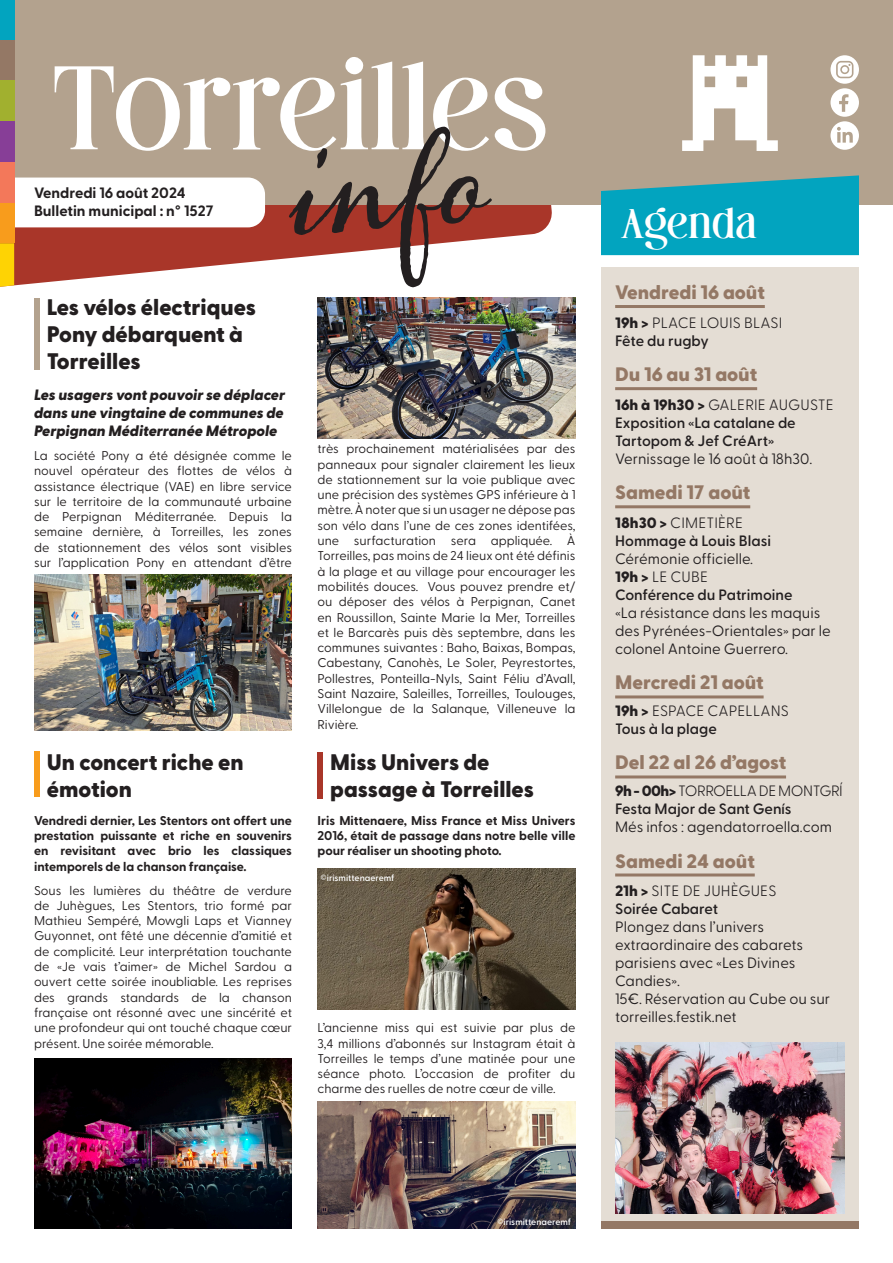
<style>
.page{position:relative;width:893px;height:1263px;background:#fff}
.page>*{position:absolute;margin:0;border:0;box-sizing:border-box;transform-origin:0 0}
.Texte_standard{font:900 33.3px "Dating Historia";color:#fff}
.Titre_noir{font:800 22.5px/27px "Greycliff CF";color:#231f20}
.Date_animations_Marron{font:800 19.5px "Greycliff CF";color:#947865}
.Texte_Agenda{font:800 19.5px "Greycliff CF";color:#947865}
.Texte_Agenda-2{font:15px/18px "Greycliff CF";color:#231f20}
.Texte_Agenda-3{font:600 15px/18px "Greycliff CF";color:#231f20}
.Inter_obliq{font:italic 800 15px/18px "Greycliff CF";color:#231f20;text-align:justify}
.Texte_Agenda-4{font:300 15px/18px "Greycliff CF";letter-spacing:.01em;color:#231f20}
.Date_et_N__bulletin{font:700 15px/18px "Greycliff CF";color:#231f20}
.Texte_standard-2{font:12.75px/15.3px "Greycliff CF";color:#231f20;text-align:justify}
.Chapo_texte{font:700 12.75px/15.3px "Greycliff CF";color:#231f20;text-align:justify}
.Titre_ART_Une{font:600 9px "Greycliff CF";color:#fff}
.s1{font-weight:400}
.s2{font-weight:800}
.s3{font-weight:600}
.s4{font-weight:300}
</style>
<div class="page">
<svg style="left:14px;top:204px;width:539px;height:82px;fill:#a93629"></svg>
<div style="left:0;top:0;width:893px;height:204px;background:#b3a28e"></div>
<svg style="left:601px;top:175px;width:258px;height:80px;background:#14a3b9"></svg>
<div style="left:14px;top:178px;width:251px;height:49px;background:#fff"></div>
<svg style="left:55px;top:57px;width:490px;height:94px"></svg>
<svg style="left:289px;top:127px;width:203px;height:160px"></svg>
<div style="left:601px;top:268px;width:258px;height:961px;background:#e4ddd4"></div>
<svg style="left:682px;top:55px;width:96px;height:96px"></svg>
<div style="left:830px;top:121px;width:29px;height:29px;background:#fff;border-radius:50%"></div>
<svg style="left:837px;top:127px;width:16px;height:16px"></svg>
<svg style="left:830px;top:55px;width:29px;height:29px"></svg>
<svg style="left:836px;top:61px;width:17px;height:17px"></svg>
<div style="left:830px;top:88px;width:29px;height:29px;background:#fff;border-radius:14px"></div>
<svg style="left:839px;top:94px;width:9px;height:18px"></svg>
<div style="left:0;top:203px;width:14px;height:40px;background:#f89c1c"></div>
<svg style="left:0;top:243px;width:14px;height:44px"></svg>
<div style="left:0;top:121px;width:14px;height:41px;background:#873e97"></div>
<div style="left:0;top:40px;width:14px;height:40px;background:#947865"></div>
<div style="left:0;top:162px;width:14px;height:41px;background:#f3785a"></div>
<div style="left:0;top:0;width:14px;height:40px;background:#02a4bf"></div>
<div style="left:0;top:80px;width:14px;height:41px;background:#a1b02f"></div>
<div style="left:601px;top:1222px;width:258px;height:7px;background:#947865"></div>
<div style="left:317px;top:752px;width:6px;height:46px;background:#a93629"></div>
<img style="left:317px;top:1102px;width:258px;height:127px">
<div style="left:34px;top:299px;width:6px;height:71px;background:#b3a28e"></div>
<div style="left:34px;top:751px;width:6px;height:46px;background:#f89c1c"></div>
<img style="left:34px;top:1058px;width:258px;height:171px">
<img style="left:34px;top:575px;width:258px;height:155px">
<img style="left:317px;top:297px;width:258px;height:142px">
<img style="left:615px;top:1042px;width:230px;height:171px">
<img style="left:317px;top:868px;width:258px;height:142px">
<hr style="left:615px;top:305px;width:150px;height:3px;background:#947865">
<hr style="left:615px;top:387px;width:142px;height:3px;background:#947865">
<hr style="left:615px;top:505px;width:135px;height:3px;background:#947865">
<hr style="left:615px;top:695px;width:149px;height:3px;background:#947865">
<hr style="left:615px;top:775px;width:171px;height:3px;background:#947865">
<hr style="left:615px;top:873px;width:140px;height:3px;background:#947865">
<p class="Date_et_N__bulletin" style="left:34px;top:183px;width:181px">Vendredi 16 août 2024<br>Bulletin municipal : n° 1527</p>
<p class="Titre_noir" style="left:47px;top:293px;width:211px">Les vélos électriques<br>Pony débarquent à<br>Torreilles</p>
<p class="Inter_obliq" style="left:34px;top:385px;width:253px">Les usagers vont pouvoir se déplacer dans une vingtaine de communes de Perpignan Méditerranée Métropole</p>
<p class="Texte_standard-2" style="left:34px;top:447px;width:259px">La société Pony a été désignée comme le nouvel opérateur des flottes de vélos à assistance électrique (VAE) en libre service sur le territoire de la communauté urbaine de Perpignan Méditerranée. Depuis la semaine dernière, à Torreilles, les zones de stationnement des vélos sont visibles sur l’application Pony en attendant d’être</p>
<p class="Texte_standard-2" style="left:317px;top:440px;width:260px">très prochainement matérialisées par des panneaux pour signaler clairement les lieux de stationnement sur la voie publique avec une précision des systèmes GPS inférieure à 1 mètre. À noter que si un usager ne dépose pas son vélo dans l’une de ces zones identifées, une surfacturation sera appliquée. À Torreilles, pas moins de 24 lieux ont été définis à la plage et au village pour encourager les mobilités douces. Vous pouvez prendre et/ ou déposer des vélos à Perpignan, Canet en Roussillon, Sainte Marie la Mer, Torreilles et le Barcarès puis dès septembre, dans les communes suivantes : Baho, Baixas, Bompas, Cabestany, Canohès, Le Soler, Peyrestortes, Pollestres, Ponteilla-Nyls, Saint Féliu d’Avall, Saint Nazaire, Saleilles, Torreilles, Toulouges, Villelongue de la Salanque, Villeneuve la Rivière.</p>
<p class="Titre_noir" style="left:47px;top:747px;width:198px">Un concert riche en émotion</p>
<p class="Chapo_texte" style="left:34px;top:812px;width:259px">Vendredi dernier, Les Stentors ont offert une prestation puissante et riche en souvenirs en revisitant avec brio les classiques intemporels de la chanson française.</p>
<p class="Texte_standard-2" style="left:34px;top:881px;width:260px">Sous les lumières du théâtre de verdure de Juhègues, Les Stentors, trio formé par Mathieu Sempéré, Mowgli Laps et Vianney Guyonnet, ont fêté une décennie d’amitié et de complicité. Leur interprétation touchante de «Je vais t’aimer» de Michel Sardou a ouvert cette soirée inoubliable. Les reprises des grands standards de la chanson française ont résonné avec une sincérité et une profondeur qui ont touché chaque cœur présent. Une soirée mémorable.</p>
<p class="Titre_noir" style="left:330px;top:747px;width:205px">Miss Univers de passage à Torreilles</p>
<p class="Chapo_texte" style="left:317px;top:812px;width:259px">Iris Mittenaere, Miss France et Miss Univers 2016, était de passage dans notre belle ville pour réaliser un shooting photo.</p>
<p class="Titre_ART_Une" style="left:321px;top:871px;width:75px"><span class="s1">©</span>irismittenaeremf</p>
<p class="Texte_standard-2" style="left:317px;top:1019px;width:259px">L’ancienne miss qui est suivie par plus de 3,4 millions d’abonnés sur Instagram était à Torreilles le temps d’une matinée pour une séance photo. L’occasion de profiter du charme des ruelles de notre cœur de ville.</p>
<p class="Texte_standard" style="left:622px;top:204px;width:137px">Agenda</p>
<p class="Date_animations_Marron" style="left:615px;top:277px;width:151px">Vendredi 16 août</p>
<p class="Texte_Agenda-4" style="left:615px;top:312px;width:169px"><span class="s2">19h &gt;</span> PLACE LOUIS BLASI<br><span class="s3">Fête du rugby</span></p>
<p class="Date_animations_Marron" style="left:615px;top:359px;width:143px">Du 16 au 31 août</p>
<p class="Texte_Agenda-3" style="left:615px;top:395px;width:220px"><span class="s2">16h à 19h30 &gt;</span> <span class="s4">GALERIE AUGUSTE<br></span>Exposition «La catalane de<br>Tartopom &amp; Jef CréArt»<br><span class="s1">Vernissage le 16 août à 18h30.</span></p>
<p class="Date_animations_Marron" style="left:615px;top:477px;width:137px">Samedi 17 août</p>
<p class="Texte_Agenda-2" style="left:615px;top:513px;width:217px"><span class="s2">18h30 &gt;</span> <span class="s4">CIMETIÈRE<br></span><span class="s3">Hommage à Louis Blasi<br></span>Cérémonie officielle.<br><span class="s2">19h &gt;</span> <span class="s4">LE CUBE<br></span><span class="s3">Conférence du Patrimoine<br></span>«La résistance dans les maquis des Pyrénées-Orientales» par le colonel Antoine Guerrero.</p>
<p class="Texte_Agenda" style="left:615px;top:668px;width:150px">Mercredi 21 août</p>
<p class="Texte_Agenda-4" style="left:615px;top:700px;width:175px"><span class="s2">19h &gt;</span> ESPACE CAPELLANS<br><span class="s3">Tous à la plage</span></p>
<p class="Texte_Agenda" style="left:615px;top:748px;width:172px">Del 22 al 26 d’agost</p>
<p class="Texte_Agenda-2" style="left:615px;top:781px;width:229px"><span class="s2">9h - 00h&gt;</span> <span class="s4">TORROELLA DE MONTGRÍ<br></span><span class="s3">Festa Major de Sant Genís<br></span>Més infos : agendatorroella.com</p>
<p class="Date_animations_Marron" style="left:615px;top:846px;width:141px">Samedi 24 août</p>
<p class="Texte_Agenda-2" style="left:615px;top:881px;width:217px"><span class="s2">21h &gt;</span> <span class="s4">SITE DE JUHÈGUES<br></span><span class="s3">Soirée Cabaret<br></span>Plongez dans l’univers extraordinaire des cabarets parisiens avec «Les Divines<br>Candies».<br>15€. Réservation au Cube ou sur torreilles.festik.net</p>
<p class="Titre_ART_Une" style="left:497px;top:1215px;width:75px"><span class="s1">©</span>irismittenaeremf</p>
</div>
